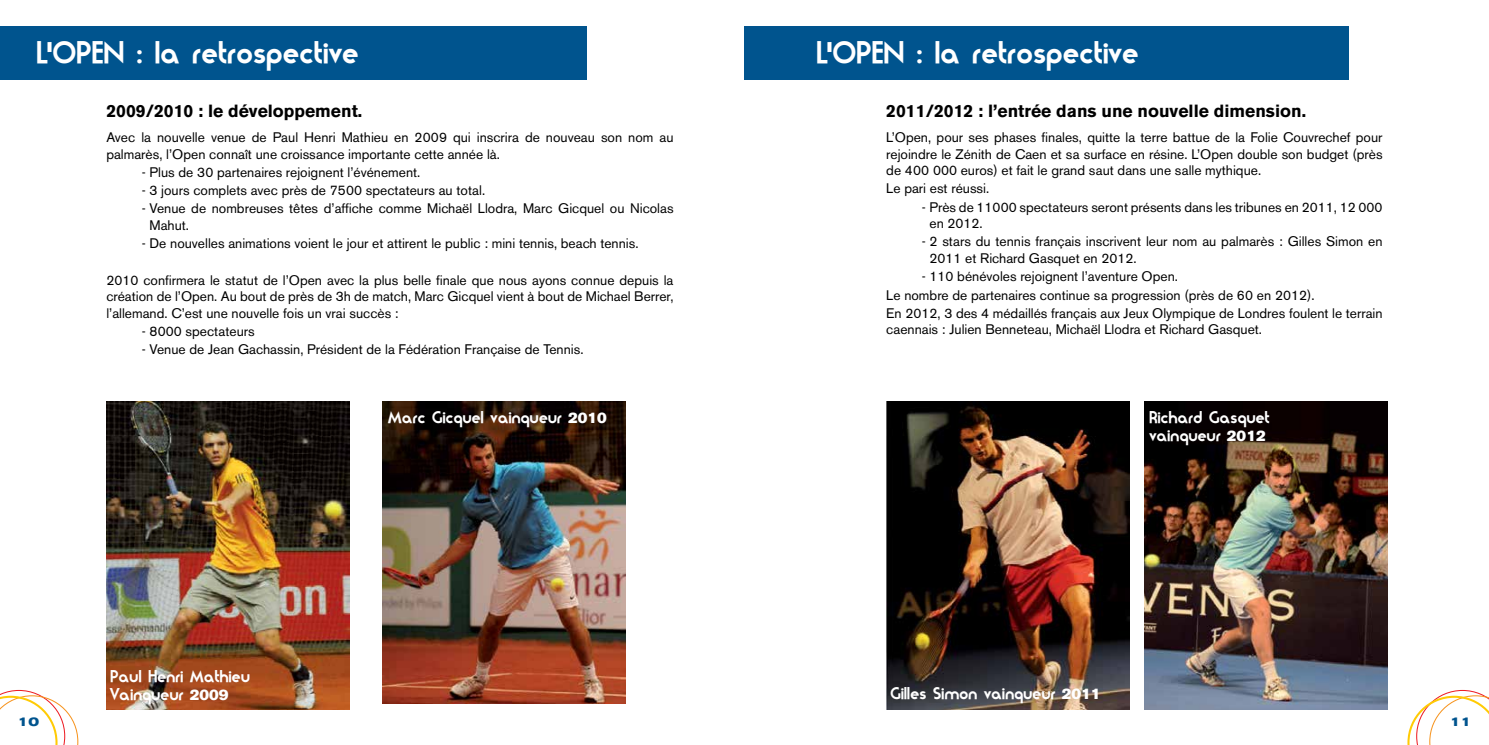
<style>
.page{position:relative;width:1489px;height:745px;background:#fff}
.page>*{position:absolute;margin:0;border:0;box-sizing:border-box;transform-origin:0 0}
.t1{font:27.5px "Moderna";color:#fff}
.t2{font:700 17.5px "Akzidenz Grotesk BE";color:#000}
.t3{font:15px/18px "Moderna";color:#fff}
.t4{font:13.75px/16.5px "Akzidenz Grotesk BE";color:#000}
.t5{font:700 expanded 12.5px "Akzidenz Grotesk BE";color:#00548e}
.s1{font-family:"Akzidenz Grotesk BE Super"}
</style>
<div class="page">
<svg style="left:0;top:689px;width:78px;height:55px"></svg>
<svg style="left:1407px;top:689px;width:81px;height:55px"></svg>
<div style="left:0;top:27px;width:586px;height:53px;background:#00548e"></div>
<div style="left:47px;top:42px;width:5px;height:10px;background:#fff"></div>
<img style="left:383px;top:401px;width:243px;height:302px">
<img style="left:106px;top:401px;width:243px;height:308px">
<div style="left:744px;top:27px;width:604px;height:53px;background:#00548e"></div>
<svg style="left:827px;top:42px;width:4px;height:10px"></svg>
<img style="left:1144px;top:401px;width:242px;height:308px">
<img style="left:886px;top:401px;width:243px;height:308px">
<h1 class="t1" style="left:35px;top:35px;width:324px">L open : la retrospective</h1>
<p class="t2" style="left:106px;top:100px;width:257px">2009/2010 : le développement.</p>
<p class="t4" style="left:106px;top:129px;width:568px">Avec la nouvelle venue de Paul Henri Mathieu en 2009 qui inscrira de nouveau son nom au palmarès, l’Open connaît une croissance importante cette année là.</p>
<p class="t4" style="left:142px;top:164px;width:280px">- Plus de 30 partenaires rejoignent l’événement.</p>
<p class="t4" style="left:142px;top:182px;width:345px">- 3 jours complets avec près de 7500 spectateurs au total.</p>
<p class="t4" style="left:149px;top:200px;width:525px;text-indent:-8px">- Venue de nombreuses têtes d’affiche comme Michaël Llodra, Marc Gicquel ou Nicolas<br>Mahut.</p>
<p class="t4" style="left:142px;top:235px;width:498px">- De nouvelles animations voient le jour et attirent le public : mini tennis, beach tennis.</p>
<p class="t4" style="left:106px;top:271px;width:568px;text-align:justify">2010 confirmera le statut de l’Open avec la plus belle finale que nous ayons connue depuis la création de l’Open. Au bout de près de 3h de match, Marc Gicquel vient à bout de Michael Berrer, l’allemand. C’est une nouvelle fois un vrai succès :</p>
<p class="t4" style="left:142px;top:323px;width:114px">- 8000 spectateurs</p>
<p class="t4" style="left:142px;top:341px;width:443px">- Venue de Jean Gachassin, Président de la Fédération Française de Tennis.</p>
<p class="t3" style="left:110px;top:668px;width:141px">Paul Henri Mathieu<br>Vainqueur <span class="s1">2009</span></p>
<p class="t3" style="left:387px;top:409px;width:221px">Marc Gicquel vainqueur <span class="s1">2010</span></p>
<h1 class="t1" style="left:815px;top:35px;width:324px">L open : la retrospective</h1>
<p class="t2" style="left:886px;top:100px;width:421px">2011/2012 : l’entrée dans une nouvelle dimension.</p>
<p class="t4" style="left:886px;top:129px;width:498px;text-align:justify">L’Open, pour ses phases finales, quitte la terre battue de la Folie Couvrechef pour rejoindre le Zénith de Caen et sa surface en résine. L’Open double son budget (près de 400 000 euros) et fait le grand saut dans une salle mythique.</p>
<p class="t4" style="left:886px;top:180px;width:104px">Le pari est réussi.</p>
<p class="t4" style="left:929px;top:198px;width:454px;text-indent:-8px">- Près de 11000 spectateurs seront présents dans les tribunes en 2011, 12 000 en 2012.</p>
<p class="t4" style="left:929px;top:233px;width:454px;text-indent:-8px">- 2 stars du tennis français inscrivent leur nom au palmarès : Gilles Simon en<br>2011 et Richard Gasquet en 2012.</p>
<p class="t4" style="left:886px;top:267px;width:498px;line-height:18.2px;text-indent:35px">- 110 bénévoles rejoignent l’aventure Open.<br>Le nombre de partenaires continue sa progression (près de 60 en 2012).<br>En 2012, 3 des 4 médaillés français aux Jeux Olympique de Londres foulent le terrain</p>
<p class="t4" style="left:886px;top:321px;width:377px">caennais : Julien Benneteau, Michaël Llodra et Richard Gasquet.</p>
<p class="t3" style="left:1148px;top:409px;width:122px">Richard Gasquet vainqueur <span class="s1">2012</span></p>
<p class="t3" style="left:889px;top:684px;width:212px">Gilles Simon vainqueur <span class="s1">2011</span></p>
<p class="t5" style="left:18px;top:713px;width:23px">10</p>
<p class="t5" style="left:1449px;top:713px;width:23px">11</p>
</div>
